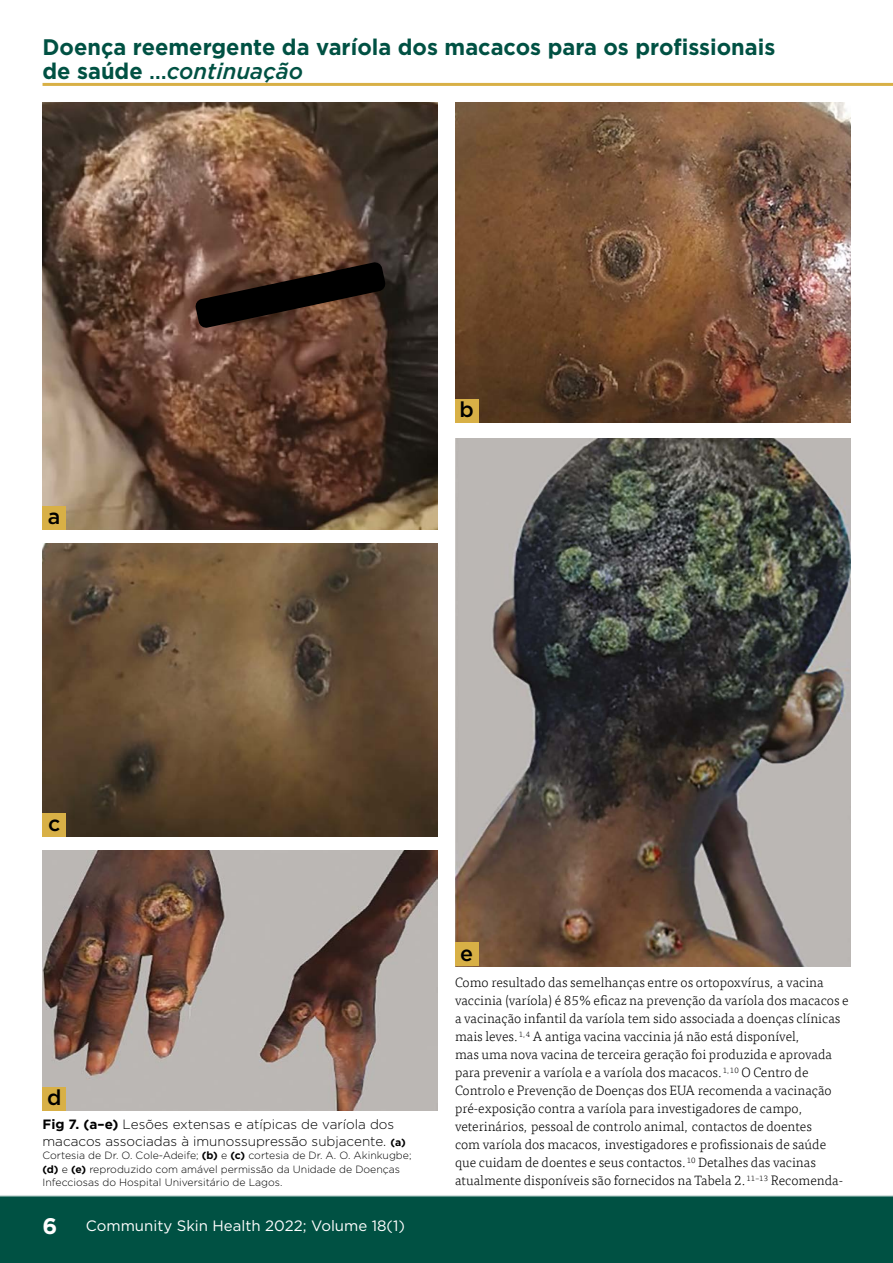
<style>
.page{position:relative;width:893px;height:1263px;background:#fff}
.page>*{position:absolute;margin:0;border:0;box-sizing:border-box;transform-origin:0 0}
.Article_Title{font:700 22.5px/24px "Gotham";color:#005143}
.t1{font:700 22.5px "Gotham";color:#fff}
.t2{font:500 21.45px "Gotham";color:#000}
.t3{font:15px "Gotham";color:#fff}
.Body_1{font:300 13.5px/18px "Tisa Offc";color:#000}
.t4{font:300 13.5px/16.2px "Gotham";color:#000}
.t5{font:300 10.5px/13.5px "Gotham";color:#000}
.s1{font-weight:500}
.s2{font-weight:500;font-style:italic}
.s3{font-weight:700}
.s4{font-weight:700;font-size:10.5px}
</style>
<div class="page">
<div style="left:0;top:1195px;width:893px;height:68px;background:#005143"></div>
<hr style="left:43px;top:83px;width:850px;height:3px;background:#d8b046">
<img style="left:43px;top:850px;width:395px;height:260px">
<div style="left:43px;top:1087px;width:23px;height:23px;background:#d8b046"></div>
<img style="left:43px;top:102px;width:395px;height:427px">
<div style="left:43px;top:506px;width:23px;height:23px;background:#d8b046"></div>
<img style="left:455px;top:102px;width:395px;height:321px">
<img style="left:455px;top:439px;width:395px;height:527px">
<div style="left:455px;top:399px;width:23px;height:24px;background:#d8b046"></div>
<div style="left:455px;top:943px;width:23px;height:23px;background:#d8b046"></div>
<img style="left:43px;top:543px;width:395px;height:294px">
<div style="left:43px;top:813px;width:23px;height:24px;background:#d8b046"></div>
<svg style="left:195px;top:262px;width:191px;height:66px;background:#3d281e"></svg>
<p class="Article_Title" style="left:43px;top:35px;width:734px">Doença reemergente da varíola dos macacos para os profissionais de saúde <span class="s1">…</span><span class="s2">continuação</span></p>
<p class="t2" style="left:48px;top:502px;width:14px">a</p>
<p class="t2" style="left:459px;top:396px;width:16px">b</p>
<p class="t2" style="left:48px;top:810px;width:14px">c</p>
<p class="t2" style="left:47px;top:1083px;width:16px">d</p>
<p class="t4" style="left:43px;top:1116px;width:365px"><span class="s3">Fig 7. (a–e)</span> Lesões extensas e atípicas de varíola dos macacos associadas à imunossupressão subjacente. <span class="s4">(a)</span></p>
<p class="t5" style="left:43px;top:1148px;width:370px">Cortesia de Dr. O. Cole-Adeife; <span class="s3">(b)</span> e <span class="s3">(c)</span> cortesia de Dr. A. O. Akinkugbe; <span class="s3">(d)</span> e <span class="s3">(e)</span> reproduzido com amável permissão da Unidade de Doenças<br>Infecciosas do Hospital Universitário de Lagos.</p>
<h1 class="t1" style="left:43px;top:1211px;width:16px">6</h1>
<p class="t3" style="left:86px;top:1216px;width:321px">Community Skin Health 2022; Volume 18(1)</p>
<p class="t2" style="left:460px;top:939px;width:14px">e</p>
<p class="Body_1" style="left:455px;top:974px;width:395px">Como resultado das semelhanças entre os ortopoxvírus, a vacina vaccinia (varíola) é 85% eficaz na prevenção da varíola dos macacos e a vacinação infantil da varíola tem sido associada a doenças clínicas mais leves.<sup>1,4</sup> A antiga vacina vaccinia já não está disponível,<br>mas uma nova vacina de terceira geração foi produzida e aprovada para prevenir a varíola e a varíola dos macacos.<sup>1,10</sup> O Centro de Controlo e Prevenção de Doenças dos EUA recomenda a vacinação pré-exposição contra a varíola para investigadores de campo, veterinários, pessoal de controlo animal, contactos de doentes<br>com varíola dos macacos, investigadores e profissionais de saúde que cuidam de doentes e seus contactos.<sup>10</sup> Detalhes das vacinas atualmente disponíveis são fornecidos na Tabela 2.<sup>11–13</sup> Recomenda-</p>
</div>
